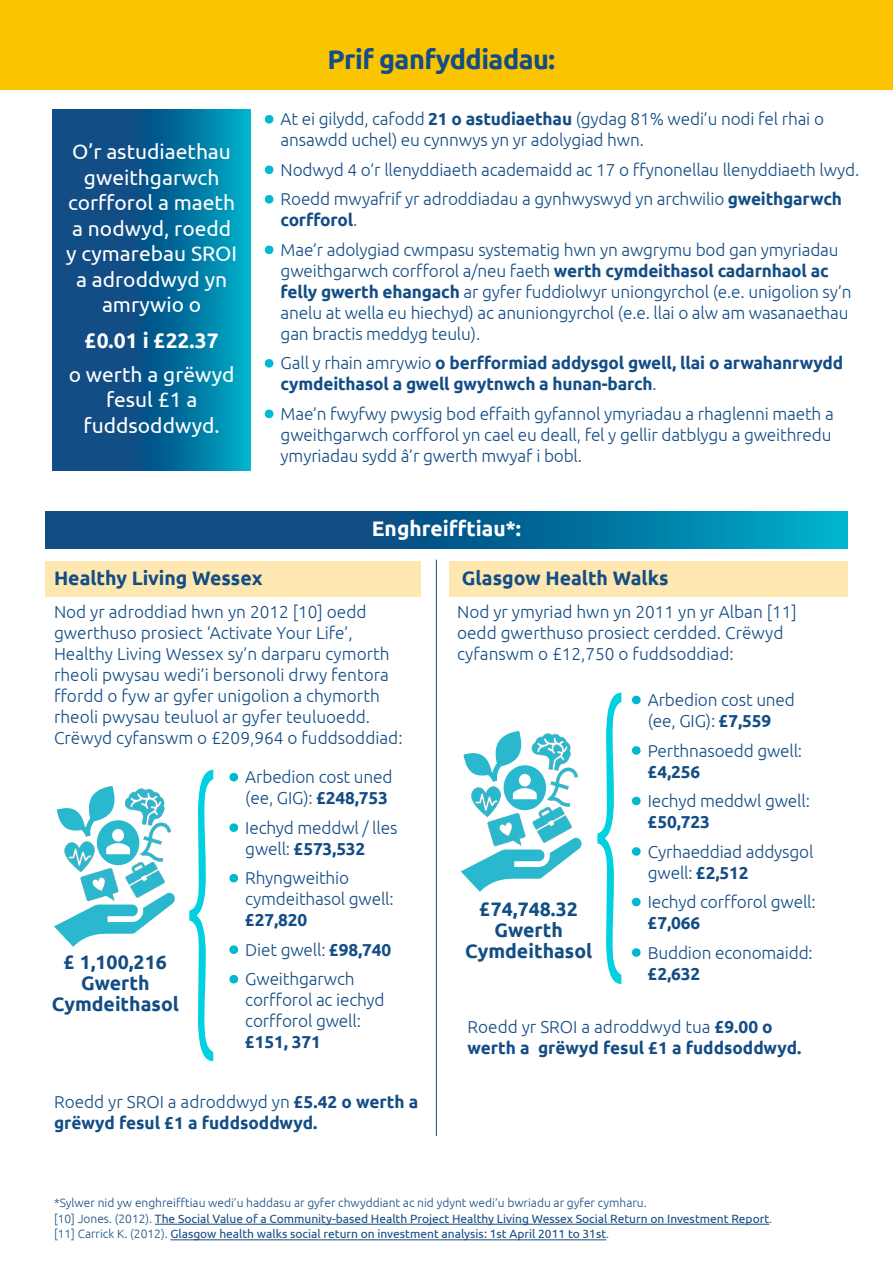
<style>
.page{position:relative;width:893px;height:1263px;background:#fff}
.page>*{position:absolute;margin:0;border:0;box-sizing:border-box;transform-origin:0 0}
.t1{font:700 27px "Ubuntu";letter-spacing:-.02em;color:#134d85}
.t2{font:21px/25.5px "Ubuntu";color:#fff;text-align:center}
.t3{font:700 21px "Ubuntu";color:#fff}
.t4{font:700 19.5px/21px "Ubuntu";color:#134d85;text-align:center}
.t5{font:300 17.25px/21px "Ubuntu";letter-spacing:-.01em;color:#134d85}
.t6{font:700 17.25px/21px "Ubuntu";letter-spacing:-.01em;color:#134d85}
.t7{font:12px/15.6px "Ubuntu";color:#134d85}
.s1{font-weight:700;font-size:30px;color:#fff}
.s2{font-weight:700}
.s3{font-size:30px;color:#fff}
.s4{font-weight:300}
</style>
<div class="page">
<div style="left:0;top:0;width:893px;height:89px;background:#fac400"></div>
<svg style="left:52px;top:109px;width:199px;height:214px;background:#086797"></svg>
<svg style="left:52px;top:323px;width:199px;height:34px;background:#086797"></svg>
<svg style="left:52px;top:357px;width:199px;height:114px;background:#086797"></svg>
<svg style="left:45px;top:511px;width:802px;height:38px;background:#086797"></svg>
<div style="left:45px;top:561px;width:376px;height:36px;background:#fee7b0"></div>
<div style="left:449px;top:561px;width:398px;height:36px;background:#fee7b0"></div>
<hr style="left:155px;top:1224px;width:614px;height:1px;background:#134d85">
<hr style="left:170px;top:1239px;width:436px;height:1px;background:#134d85">
<hr style="left:436px;top:560px;width:1px;height:576px;background:#134d85">
<svg style="left:54px;top:893px;width:121px;height:54px"></svg>
<svg style="left:57px;top:786px;width:73px;height:72px"></svg>
<img style="left:118px;top:786px;width:47px;height:48px">
<img style="left:57px;top:833px;width:45px;height:30px">
<img style="left:130px;top:812px;width:41px;height:39px">
<img style="left:117px;top:851px;width:53px;height:55px">
<img style="left:71px;top:858px;width:59px;height:60px">
<svg style="left:461px;top:838px;width:121px;height:54px"></svg>
<svg style="left:464px;top:731px;width:73px;height:72px"></svg>
<img style="left:524px;top:731px;width:47px;height:48px">
<img style="left:464px;top:778px;width:45px;height:31px">
<img style="left:537px;top:757px;width:41px;height:40px">
<img style="left:523px;top:797px;width:54px;height:54px">
<img style="left:478px;top:803px;width:59px;height:60px">
<svg style="left:597px;top:693px;width:24px;height:291px"></svg>
<svg style="left:189px;top:770px;width:24px;height:291px"></svg>
<p class="t2" style="left:66px;top:139px;width:172px">O’r astudiaethau gweithgarwch corfforol a maeth a nodwyd, roedd y cymarebau SROI a adroddwyd yn amrywio o</p>
<p class="t3" style="left:85px;top:327px;width:135px">£0.01 i £22.37</p>
<p class="t2" style="left:69px;top:361px;width:167px">o werth a grëwyd fesul £1 a fuddsoddwyd.</p>
<h1 class="t1" style="left:327px;top:43px;width:229px">Prif ganfyddiadau:</h1>
<p class="t5" style="left:281px;top:108px;width:545px;text-indent:-17px"><span class="s1">•</span> At ei gilydd, cafodd <span class="s2">21 o astudiaethau</span> (gydag 81% wedi’u nodi fel rhai o ansawdd uchel) eu cynnwys yn yr adolygiad hwn.</p>
<p class="t5" style="left:264px;top:159px;width:597px"><span class="s1">•</span> Nodwyd 4 o’r llenyddiaeth academaidd ac 17 o ffynonellau llenyddiaeth lwyd.</p>
<p class="t5" style="left:281px;top:188px;width:563px;text-indent:-17px"><span class="s1">•</span> Roedd mwyafrif yr adroddiadau a gynhwyswyd yn archwilio <span class="s2">gweithgarwch corfforol</span>.</p>
<p class="t5" style="left:281px;top:239px;width:572px;text-indent:-17px"><span class="s1">•</span> Mae’r adolygiad cwmpasu systematig hwn yn awgrymu bod gan ymyriadau gweithgarwch corfforol a/neu faeth <span class="s2">werth cymdeithasol cadarnhaol ac felly gwerth ehangach</span> ar gyfer fuddiolwyr uniongyrchol (e.e. unigolion sy’n anelu at wella eu hiechyd) ac anuniongyrchol (e.e. llai o alw am wasanaethau gan bractis meddyg teulu).</p>
<p class="t6" style="left:281px;top:352px;width:564px;text-indent:-17px"><span class="s3">•</span> <span class="s4">Gall y rhain amrywio</span> o berfformiad addysgol gwell, llai o arwahanrwydd cymdeithasol a gwell gwytnwch a hunan-barch<span class="s4">.</span></p>
<p class="t5" style="left:281px;top:403px;width:555px;text-indent:-17px"><span class="s1">•</span> Mae’n fwyfwy pwysig bod effaith gyfannol ymyriadau a rhaglenni maeth a gweithgarwch corfforol yn cael eu deall, fel y gellir datblygu a gweithredu ymyriadau sydd â’r gwerth mwyaf i bobl.</p>
<p class="t3" style="left:372px;top:516px;width:151px">Enghreifftiau*:</p>
<p class="t4" style="left:54px;top:567px;width:210px">Healthy Living Wessex</p>
<p class="t5" style="left:54px;top:601px;width:350px">Nod yr adroddiad hwn yn 2012 [10] oedd gwerthuso prosiect ‘Activate Your Life’, Healthy Living Wessex sy’n darparu cymorth rheoli pwysau wedi’i bersonoli drwy fentora ffordd o fyw ar gyfer unigolion a chymorth rheoli pwysau teuluol ar gyfer teuluoedd.<br>Crëwyd cyfanswm o £209,964 o fuddsoddiad:</p>
<p class="t4" style="left:52px;top:951px;width:129px">£ 1,100,216<br>Gwerth<br>Cymdeithasol</p>
<p class="t5" style="left:228px;top:766px;width:166px;text-align:right"><span class="s1">•</span> Arbedion cost uned (ee, GIG): <span class="s2">£248,753</span></p>
<p class="t5" style="left:245px;top:817px;width:154px;text-indent:-17px"><span class="s1">•</span> Iechyd meddwl / lles gwell: <span class="s2">£573,532</span></p>
<p class="t5" style="left:245px;top:867px;width:150px;text-indent:-17px"><span class="s1">•</span> Rhyngweithio cymdeithasol gwell:</p>
<p class="t6" style="left:245px;top:909px;width:63px">£27,820</p>
<p class="t5" style="left:228px;top:939px;width:164px"><span class="s1">•</span> Diet gwell: <span class="s2">£98,740</span></p>
<p class="t5" style="left:245px;top:968px;width:141px;text-indent:-17px"><span class="s1">•</span> Gweithgarwch corfforol ac iechyd corfforol gwell:</p>
<p class="t6" style="left:245px;top:1031px;width:77px">£151, 371</p>
<p class="t6" style="left:54px;top:1091px;width:366px"><span class="s4">Roedd yr SROI a adroddwyd yn</span> £5.42 o werth a grëwyd fesul £1 a fuddsoddwyd.</p>
<p class="t4" style="left:462px;top:567px;width:208px">Glasgow Health Walks</p>
<p class="t5" style="left:457px;top:601px;width:341px">Nod yr ymyriad hwn yn 2011 yn yr Alban [11] oedd gwerthuso prosiect cerdded. Crëwyd cyfanswm o £12,750 o fuddsoddiad:</p>
<p class="t5" style="left:631px;top:689px;width:166px;text-align:center"><span class="s1">•</span> Arbedion cost uned (ee, GIG): <span class="s2">£7,559</span></p>
<p class="t5" style="left:648px;top:739px;width:156px;text-indent:-17px"><span class="s1">•</span> Perthnasoedd gwell: <span class="s2">£4,256</span></p>
<p class="t5" style="left:648px;top:790px;width:164px;text-indent:-17px"><span class="s1">•</span> Iechyd meddwl gwell: <span class="s2">£50,723</span></p>
<p class="t5" style="left:648px;top:840px;width:167px;text-indent:-17px"><span class="s1">•</span> Cyrhaeddiad addysgol gwell: <span class="s2">£2,512</span></p>
<p class="t5" style="left:648px;top:891px;width:169px;text-indent:-17px"><span class="s1">•</span> Iechyd corfforol gwell: <span class="s2">£7,066</span></p>
<p class="t5" style="left:648px;top:941px;width:166px;text-indent:-17px"><span class="s1">•</span> Buddion economaidd: <span class="s2">£2,632</span></p>
<p class="t6" style="left:468px;top:1016px;width:335px"><span class="s4">Roedd yr SROI a adroddwyd tua</span> £9.00 o werth a grëwyd fesul £1 a fuddsoddwyd.</p>
<p class="t4" style="left:465px;top:898px;width:129px">£74,748.32<br>Gwerth<br>Cymdeithasol</p>
<p class="t7" style="left:54px;top:1195px;width:720px"><span class="s4">*Sylwer nid yw enghreifftiau wedi’u haddasu ar gyfer chwyddiant ac nid ydynt wedi’u bwriadu ar gyfer cymharu.<br>[10] Jones. (2012).</span> The Social Value of a Community-based Health Project Healthy Living Wessex Social Return on Investment Report<span class="s4">. [11] Carrick K. (2012).</span> Glasgow health walks social return on investment analysis: 1st April 2011 to 31st<span class="s4">.</span></p>
</div>
